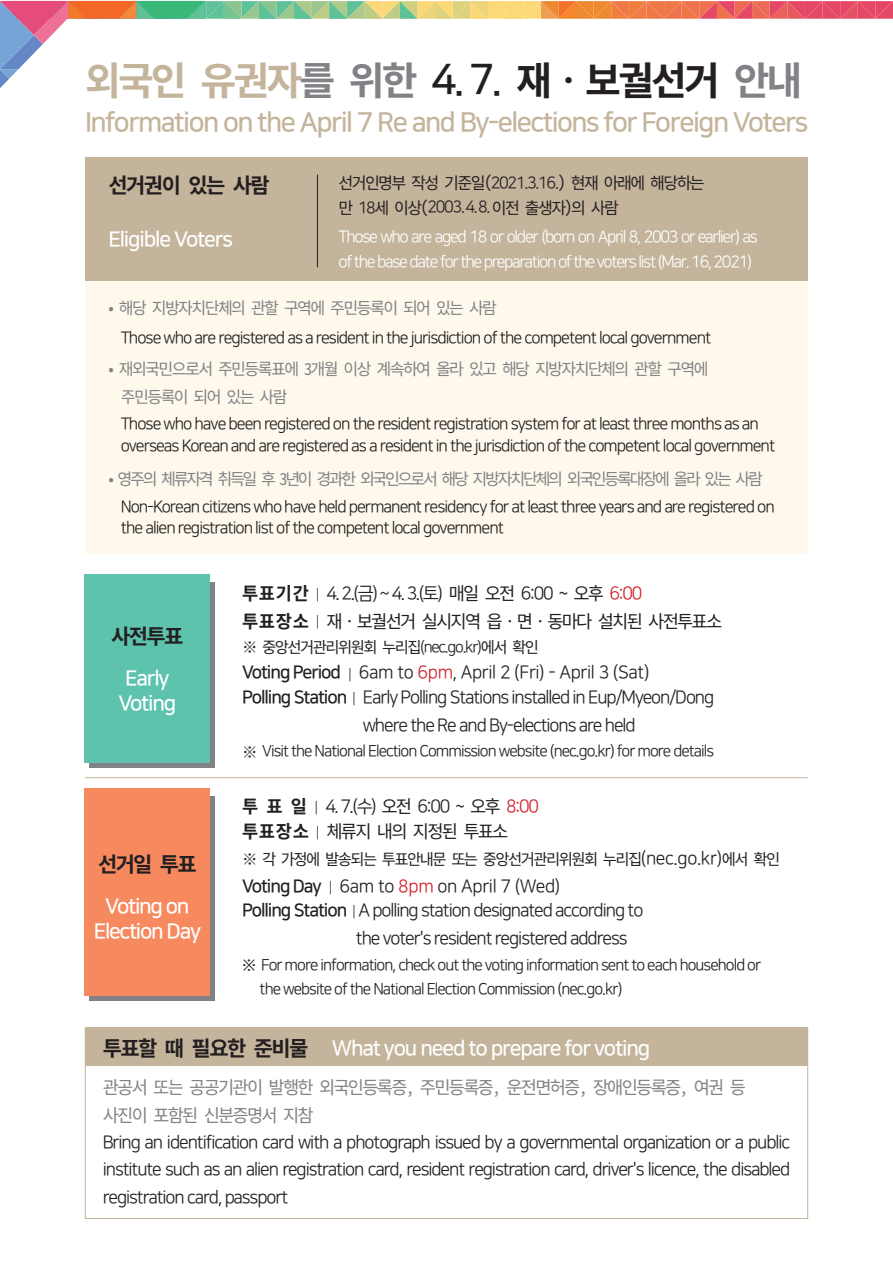
<style>
.page{position:relative;width:893px;height:1263px;background:#fff}
.page>*{position:absolute;margin:0;border:0;box-sizing:border-box;transform-origin:0 0}
.t1{font:700 39px "Noto Sans Mono CJ Kkr";letter-spacing:-.075em;color:#c3b49b}
.t2{font:27px "Nanum Square OTFB";letter-spacing:-.055em;color:#c3b49b}
.t3{font:21px/25.2px "Nanum Square OTFB";letter-spacing:-.06em;color:#fff;text-align:center}
.t4{font:700 21px "Noto Sans Mono CJ Kkr";letter-spacing:-.08em;color:#231f20}
.t5{font:18px/27.6px "Nanum Square OTFR";letter-spacing:-.06em;color:#231f20}
.t6{font:18px/27.6px "Noto Sans Mono CJ Kkr";letter-spacing:-.1em;color:#808285}
.t7{font:18px "Noto Sans Mono CJ Kkr";letter-spacing:-.1em;color:#231f20}
.t8{font:16.5px/21.6px "Nanum Square OTFR";letter-spacing:-.06em;color:#231f20}
.t9{font:16.5px/24.6px "Nanum Square OTFR";letter-spacing:-.08em;color:#fff}
.t10{font:16.5px/27.6px "Noto Sans Mono CJ Kkr";letter-spacing:-.1em;color:#808285}
.t11{font:16.5px/24.6px "Noto Sans Mono CJ Kkr";letter-spacing:-.1em;color:#231f20}
.t12{font:16.5px "Noto Sans Mono CJ Kkr";letter-spacing:-.14em;color:#808285}
.t13{font:15.75px/24.6px "Nanum Square OTFR";letter-spacing:-.06em;color:#231f20}
.t14{font:15.75px "Noto Sans Mono CJ Kkr";letter-spacing:-.1em;color:#231f20}
.s1{color:#808285}
.s2{font-family:"Nanum Square OTFB";font-weight:400;font-size:42px;color:#231f20}
.s3{color:#231f20}
.s4{font-family:"Nanum Square OTFR"}
.s5{font-family:"Noto Sans Mono CJ Kkr";font-weight:700}
.s6{font-family:"Noto Sans Mono CJ Kkr";font-size:12px}
.s7{font-family:"Noto Sans Mono CJ Kkr"}
.s8{color:#d1232a}
.s9{font-weight:700}
.s10{font-size:12px}
.s11{font-family:"Nanum Square OTFB"}
.s12{font-family:"Nanum Square OTFR";font-size:18px}
.s13{font-family:"Noto Sans Mono CJ Kkr";font-weight:700;color:#231f20}
</style>
<div class="page">
<svg style="left:0;top:1px;width:893px;height:87px"></svg>
<div style="left:85px;top:1028px;width:723px;height:38px;background:#c3b49b"></div>
<div style="left:85px;top:157px;width:723px;height:396px;background:#fef9ec"></div>
<div style="left:85px;top:157px;width:723px;height:124px;background:#c3b49b"></div>
<hr style="left:317px;top:175px;width:1px;height:92px;background:#231f20">
<div style="left:90px;top:582px;width:125px;height:186px;background:#808285"></div>
<div style="left:85px;top:575px;width:125px;height:188px;background:#5dc3ad"></div>
<div style="left:90px;top:796px;width:125px;height:205px;background:#808285"></div>
<div style="left:85px;top:788px;width:125px;height:207px;background:#f6895e"></div>
<hr style="left:85px;top:777px;width:723px;height:1px;background:#c3b49b">
<h1 class="t1" style="left:85px;top:59px;width:719px">외국인 유권자<span class="s1">를 위한</span> <span class="s2">4. 7.</span> <span class="s3">재‧보궐선거</span> <span class="s1">안내</span></h1>
<h2 class="t2" style="left:85px;top:109px;width:725px">Information on the April 7 Re and By-elections for Foreign Voters</h2>
<p class="t4" style="left:108px;top:173px;width:163px">선거권이 있는 사람</p>
<p class="t11" style="left:338px;top:171px;width:368px">선거인명부 작성 기준일(<span class="s4">2021.3.16.</span>) 현재 아래에 해당하는 만 <span class="s4">18</span>세 이상(<span class="s4">2003.4.8.</span> 이전 출생자)의 사람</p>
<p class="t9" style="left:338px;top:225px;width:421px">Those who are aged 18 or older (born on April 8, 2003 or earlier) as of the base date for the preparation of the voters list (Mar. 16, 2021)</p>
<p class="t3" style="left:108px;top:227px;width:126px">Eligible Voters</p>
<p class="t10" style="left:108px;top:294px;width:390px">• 해당 지방자치단체의 관할 구역에 주민등록이 되어 있는 사람</p>
<p class="t8" style="left:121px;top:327px;width:592px">Those who are registered as a resident in the jurisdiction of the competent local government</p>
<p class="t10" style="left:121px;top:355px;width:589px;text-indent:-12px">• 재외국민으로서 주민등록표에 3개월 이상 계속하여 올라 있고 해당 지방자치단체의 관할 구역에 주민등록이 되어 있는 사람</p>
<p class="t8" style="left:121px;top:413px;width:656px">Those who have been registered on the resident registration system for at least three months as an overseas Korean and are registered as a resident in the jurisdiction of the competent local government</p>
<p class="t12" style="left:108px;top:470px;width:656px">• 영주의 체류자격 취득일 후 3년이 경과한 외국인으로서 해당 지방자치단체의 외국인등록대장에 올라 있는 사람</p>
<p class="t8" style="left:121px;top:496px;width:655px">Non-Korean citizens who have held permanent residency for at least three years and are registered on the alien registration list of the competent local government</p>
<p class="t4" style="left:111px;top:624px;width:74px">사전투표</p>
<p class="t3" style="left:119px;top:666px;width:59px">Early<br>Voting</p>
<p class="t4" style="left:98px;top:852px;width:100px">선거일 투표</p>
<p class="t3" style="left:94px;top:894px;width:109px">Voting on<br>Election Day</p>
<p class="t5" style="left:242px;top:580px;width:402px"><span class="s5">투표기간</span> <span class="s6">|</span> 4. 2.(금) ~ 4. 3.(토) <span class="s7">매일 오전</span> 6:00 <span class="s7">~ 오후</span> <span class="s8">6:00</span></p>
<p class="t7" style="left:242px;top:611px;width:482px"><span class="s9">투표장소</span> <span class="s10">|</span> 재‧보궐선거 실시지역 읍‧면‧동마다 설치된 사전투표소</p>
<p class="t14" style="left:242px;top:639px;width:299px">※ 중앙선거관리위원회 누리집<span class="s4">(nec.go.kr)</span>에서 확인</p>
<p class="t5" style="left:242px;top:661px;width:474px;line-height:24.6px"><span class="s11">Voting Period</span> <span class="s6">|</span> 6am to <span class="s8">6pm</span>, April 2 (Fri) - April 3 (Sat)<br><span class="s11">Polling Station</span> <span class="s6">|</span> Early Polling Stations installed in Eup/Myeon/Dong</p>
<p class="t5" style="left:363px;top:711px;width:275px">where the Re and By-elections are held</p>
<p class="t13" style="left:242px;top:739px;width:474px"><span class="s7">※</span> Visit the National Election Commission website (nec.go.kr) for more details</p>
<p class="t5" style="left:242px;top:793px;width:298px"><span class="s5">투 표 일</span> <span class="s6">|</span> 4. 7.(수) <span class="s7">오전</span> 6:00 <span class="s7">~ 오후</span> <span class="s8">8:00</span></p>
<p class="t7" style="left:242px;top:821px;width:268px"><span class="s9">투표장소</span> <span class="s10">|</span> 체류지 내의 지정된 투표소</p>
<p class="t14" style="left:242px;top:850px;width:540px">※ 각 가정에 발송되는 투표안내문 또는 중앙선거관리위원회 누리집<span class="s12">(nec.go.kr)</span>에서 확인</p>
<p class="t5" style="left:242px;top:874px;width:403px;line-height:24.6px"><span class="s11">Voting Day</span> <span class="s6">|</span> 6am to <span class="s8">8pm</span> on April 7 (Wed)<br><span class="s11">Polling Station</span> <span class="s6">|</span> A polling station designated according to</p>
<p class="t5" style="left:356px;top:925px;width:273px">the voter's resident registered address</p>
<p class="t13" style="left:260px;top:953px;width:503px;text-indent:-18px">※ For more information, check out the voting information sent to each household or the website of the National Election Commission (nec.go.kr)</p>
<p class="t3" style="left:103px;top:1036px;width:549px"><span class="s13">투표할 때 필요한 준비물</span> What you need to prepare for voting</p>
<p class="t6" style="left:103px;top:1074px;width:645px">관공서 또는 공공기관이 발행한 외국인등록증, 주민등록증, 운전면허증, 장애인등록증, 여권 등 사진이 포함된 신분증명서 지참</p>
<p class="t5" style="left:103px;top:1129px;width:689px;text-align:justify">Bring an identification card with a photograph issued by a governmental organization or a public institute such as an alien registration card, resident registration card, driver's licence, the disabled registration card, passport</p>
</div>
